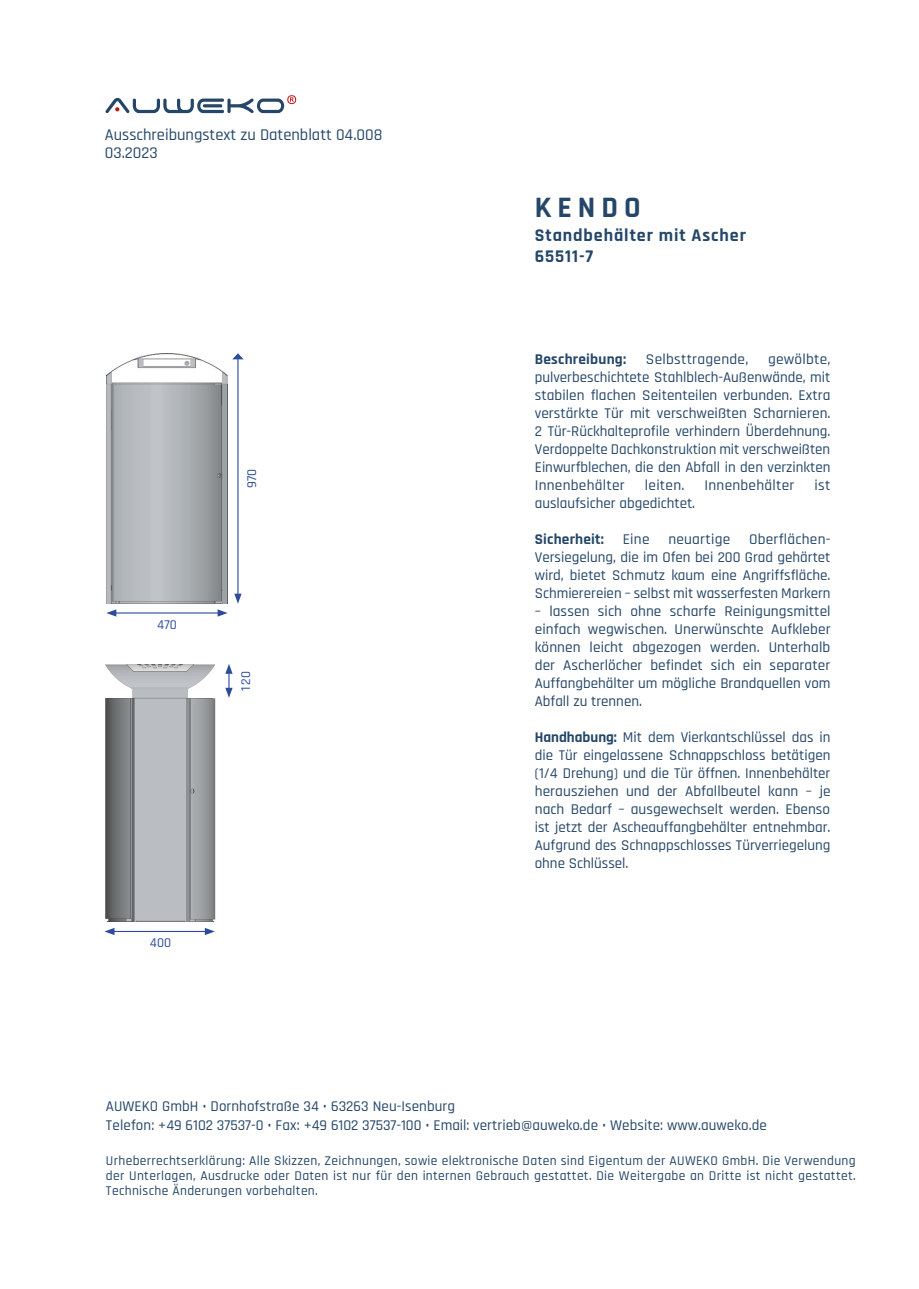
<style>
.page{position:relative;width:919px;height:1289px;background:#fff}
.page>*{position:absolute;margin:0;border:0;box-sizing:border-box;transform-origin:0 0}
.t1{font:700 30px "Rajdhani";letter-spacing:.2em;color:#244668}
.t2{font:700 18px "Rajdhani";letter-spacing:.05em;color:#244668}
.t3{font:500 16.5px "Rajdhani";color:#254768}
.t4{font:500 15px/18px "Rajdhani";color:#244668;text-align:justify}
.t5{font:700 15px "Rajdhani";letter-spacing:.015em;color:#244668}
.t6{font:500 13.5px/15px "Rajdhani";letter-spacing:.025em;color:#244668;text-align:justify}
.t7{font:500 13.5px "Rajdhani";color:#2c4b9b}
.s1{font-weight:500}
.s2{font-weight:700}
</style>
<div class="page">
<hr style="left:237px;top:358px;width:1px;height:238px;background:#2c4b9b">
<svg style="left:232px;top:353px;width:11px;height:6px"></svg>
<svg style="left:234px;top:593px;width:7px;height:10px"></svg>
<hr style="left:114px;top:612px;width:106px;height:1px;background:#2c4b9b">
<svg style="left:106px;top:609px;width:10px;height:7px"></svg>
<svg style="left:217px;top:609px;width:10px;height:7px"></svg>
<img style="left:106px;top:353px;width:122px;height:250px">
<svg style="left:225px;top:664px;width:7px;height:33px"></svg>
<hr style="left:112px;top:930px;width:95px;height:2px;background:#2c4b9b">
<svg style="left:104px;top:928px;width:10px;height:7px"></svg>
<svg style="left:205px;top:928px;width:10px;height:7px"></svg>
<img style="left:105px;top:697px;width:111px;height:224px">
<img style="left:106px;top:664px;width:109px;height:33px">
<svg style="left:105px;top:95px;width:191px;height:18px"></svg>
<p class="t3" style="left:105px;top:125px;width:279px">Ausschreibungstext zu Datenblatt 04.008</p>
<p class="t3" style="left:105px;top:143px;width:54px">03.2023</p>
<p class="t7" style="left:157px;top:617px;width:21px">470</p>
<p class="t7" style="left:244px;top:488px;width:21px;rotate:-90deg">970</p>
<p class="t7" style="left:238px;top:691px;width:21px;rotate:-90deg">120</p>
<p class="t7" style="left:150px;top:935px;width:23px">400</p>
<p class="t1" style="left:534px;top:189px;width:107px">KENDO</p>
<p class="t2" style="left:534px;top:224px;width:213px">Standbehälter mit Ascher</p>
<p class="t2" style="left:534px;top:245px;width:60px">65511-7</p>
<p class="t4" style="left:534px;top:351px;width:297px;text-indent:233px">gewölbte, pulverbeschichtete Stahlblech-Außenwände, mit stabilen flachen Seitenteilen verbunden. Extra verstärkte Tür mit verschweißten Scharnieren.<br>2 Tür-Rückhalteprofile verhindern Überdehnung.<br>Verdoppelte Dachkonstruktion mit verschweißten Einwurfblechen, die den Abfall in den verzinkten Innenbehälter</p>
<p class="t5" style="left:534px;top:350px;width:93px">Beschreibung:</p>
<p class="t4" style="left:646px;top:351px;width:104px">Selbsttragende,</p>
<p class="t4" style="left:644px;top:477px;width:41px">leiten.</p>
<p class="t4" style="left:704px;top:477px;width:91px">Innenbehälter</p>
<p class="t4" style="left:814px;top:477px;width:17px">ist</p>
<p class="t4" style="left:534px;top:495px;width:162px">auslaufsicher abgedichtet.</p>
<p class="t5" style="left:534px;top:530px;width:116px">Sicherheit: <span class="s1">Eine</span></p>
<p class="t4" style="left:668px;top:531px;width:63px">neuartige</p>
<p class="t4" style="left:534px;top:531px;width:297px;text-indent:214px">Oberflächen-Versiegelung, die im Ofen bei 200 Grad gehärtet wird, bietet Schmutz kaum eine Angriffsfläche.<br>Schmierereien – selbst mit wasserfesten Markern</p>
<p class="t4" style="left:534px;top:603px;width:297px">– lassen sich ohne scharfe Reinigungsmittel einfach wegwischen. Unerwünschte Aufkleber können leicht abgezogen werden. Unterhalb der Ascherlöcher befindet sich ein separater Auffangbehälter um mögliche Brandquellen vom Abfall zu trennen.</p>
<p class="t4" style="left:534px;top:729px;width:297px"><span class="s2">Handhabung:</span> Mit dem Vierkantschlüssel das in die Tür eingelassene Schnappschloss betätigen (1/4 Drehung) und die Tür öffnen. Innenbehälter herausziehen und der Abfallbeutel kann – je nach Bedarf – ausgewechselt werden. Ebenso ist jetzt der Ascheauffangbehälter entnehmbar.<br>Aufgrund des Schnappschlosses Türverriegelung ohne Schlüssel.</p>
<p class="t4" style="left:106px;top:1097px;width:350px">AUWEKO GmbH • Dornhofstraße 34 • 63263 Neu-Isenburg</p>
<p class="t4" style="left:106px;top:1116px;width:662px">Telefon: +49 6102 37537-0 • Fax: +49 6102 37537-100 • Email: vertrieb@auweko.de • Website: www.auweko.de</p>
<p class="t6" style="left:106px;top:1153px;width:751px">Urheberrechtserklärung: Alle Skizzen, Zeichnungen, sowie elektronische Daten sind Eigentum der AUWEKO GmbH. Die Verwendung der Unterlagen, Ausdrucke oder Daten ist nur für den internen Gebrauch gestattet. Die Weitergabe an Dritte ist nicht gestattet.<br>Technische Änderungen vorbehalten.</p>
</div>
